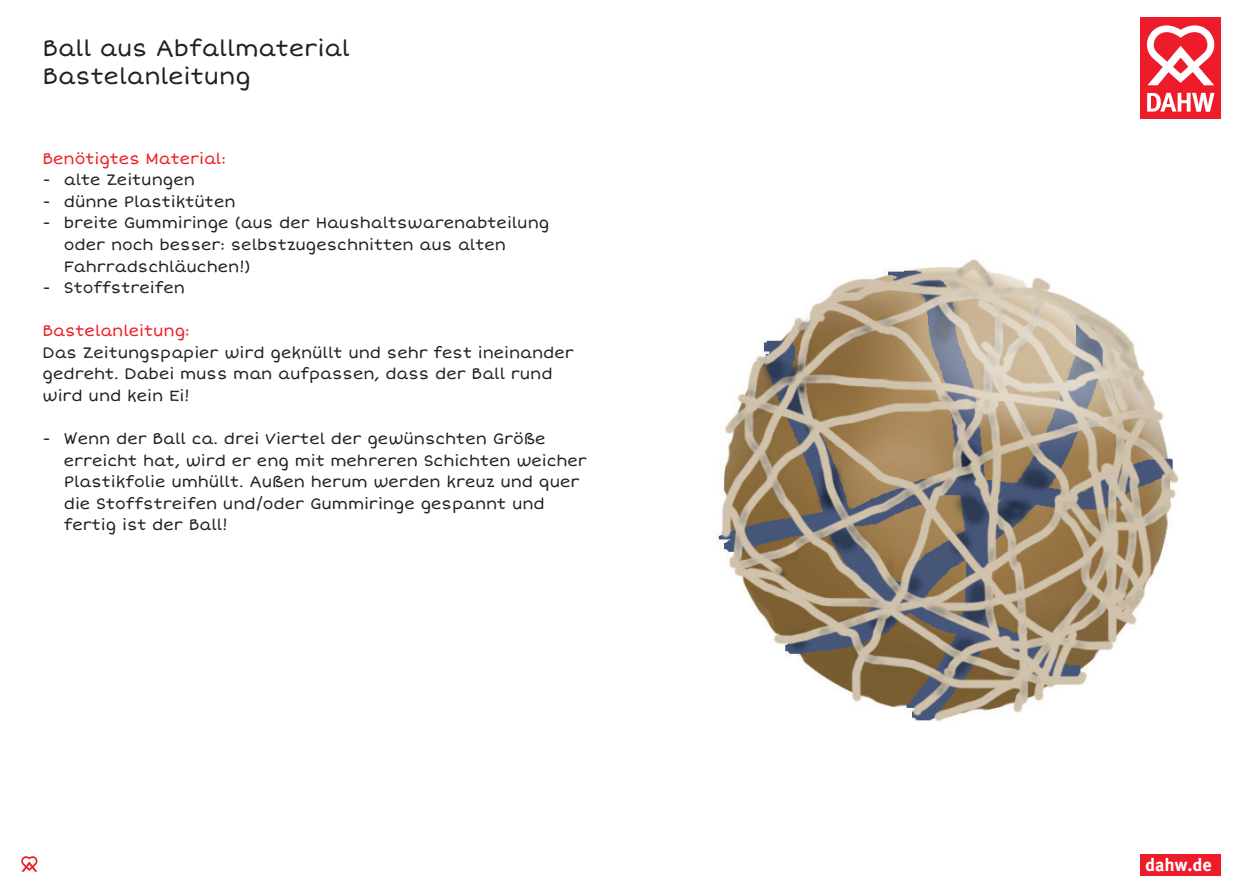
<style>
.page{position:relative;width:1259px;height:893px;background:#fff}
.page>*{position:absolute;margin:0;border:0;box-sizing:border-box;transform-origin:0 0}
.t1{font:23.25px "Short Stack";color:#231f20}
.t2{font:700 18px "Meta OT";letter-spacing:-.005em;color:#fff}
.t3{font:15.9px/21.6px "Short Stack";color:#231f20}
.t4{font:15.9px "Short Stack";color:#ee1d23}
</style>
<div class="page">
<svg style="left:21px;top:856px;width:17px;height:16px"></svg>
<div style="left:1140px;top:17px;width:80px;height:101px;background:#ee1b2b"></div>
<svg style="left:1146px;top:25px;width:69px;height:60px"></svg>
<svg style="left:1147px;top:93px;width:67px;height:19px"></svg>
<div style="left:1140px;top:855px;width:80px;height:21px;background:#ee1b2b"></div>
<img style="left:714px;top:259px;width:465px;height:462px">
<p class="t1" style="left:43px;top:34px;width:309px">Ball aus Abfallmaterial</p>
<p class="t1" style="left:43px;top:62px;width:210px">Bastelanleitung</p>
<p class="t4" style="left:43px;top:149px;width:185px">Benötigtes Material:</p>
<p class="t3" style="left:43px;top:169px;width:154px">- alte Zeitungen</p>
<p class="t3" style="left:43px;top:191px;width:194px">- dünne Plastiktüten</p>
<p class="t3" style="left:64px;top:213px;width:487px;text-indent:-21px">- breite Gummiringe (aus der Haushaltswarenabteilung oder noch besser: selbstzugeschnitten aus alten<br>Fahrradschläuchen!)</p>
<p class="t3" style="left:43px;top:277px;width:144px">- Stoffstreifen</p>
<p class="t4" style="left:43px;top:321px;width:149px">Bastelanleitung:</p>
<p class="t3" style="left:43px;top:342px;width:533px">Das Zeitungspapier wird geknüllt und sehr fest ineinander gedreht. Dabei muss man aufpassen, dass der Ball rund wird und kein Ei!</p>
<p class="t3" style="left:64px;top:428px;width:525px;text-indent:-21px">- Wenn der Ball ca. drei Viertel der gewünschten Größe erreicht hat, wird er eng mit mehreren Schichten weicher Plastikfolie umhüllt. Außen herum werden kreuz und quer die Stoffstreifen und/oder Gummiringe gespannt und fertig ist der Ball!</p>
<p class="t2" style="left:1145px;top:854px;width:68px">dahw.de</p>
</div>
